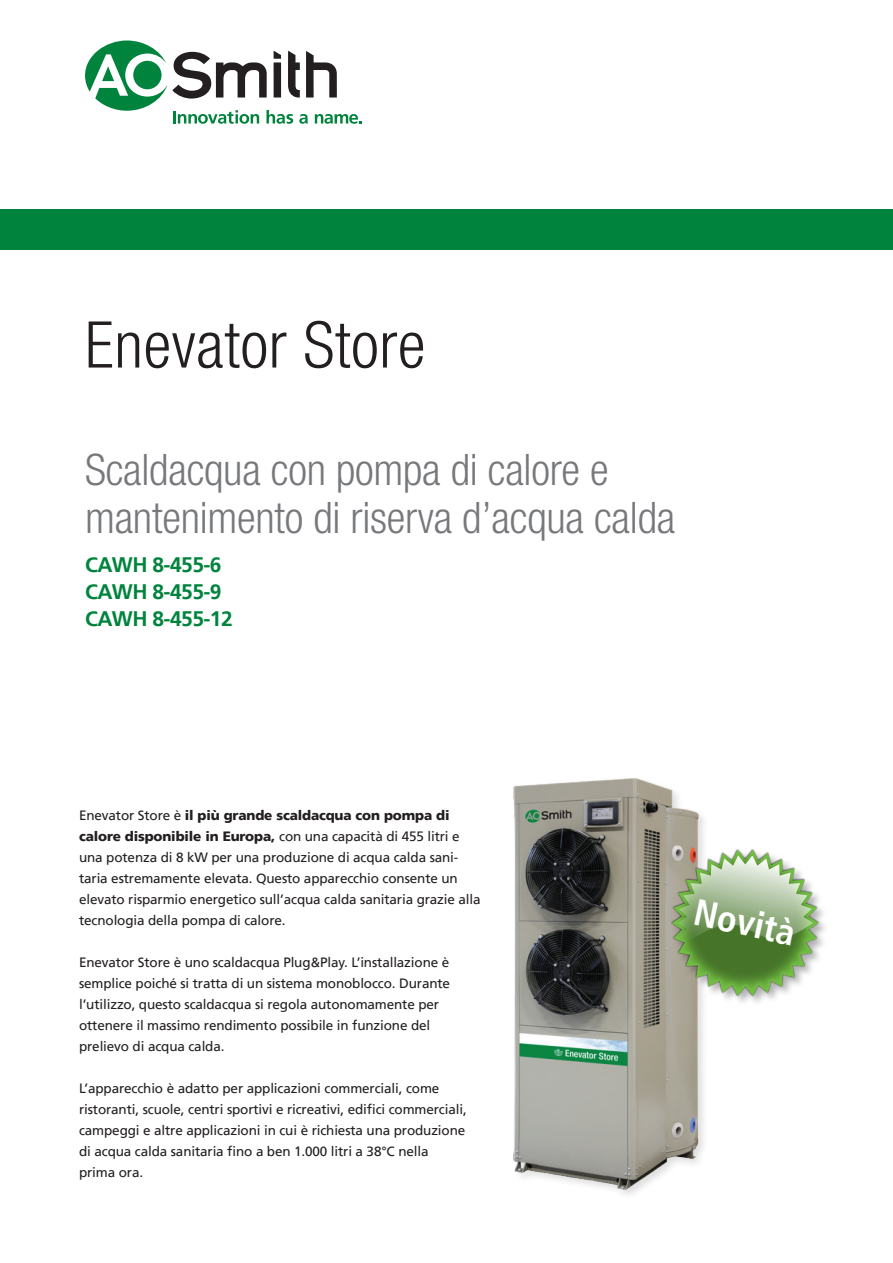
<style>
.page{position:relative;width:893px;height:1263px;background:#fff}
.page>*{position:absolute;margin:0;border:0;box-sizing:border-box;transform-origin:0 0}
.t1{font:300 condensed 64.5px "Helvetica Neue LT Std";letter-spacing:.01em;color:#231f20}
.t2{font:300 condensed 43.5px/48px "Helvetica Neue LT Std";letter-spacing:-.005em;color:#76787b}
.t3{font:700 condensed 37.05px "Frutiger LT";color:#fff}
.t4{font:700 21px/27px "Frutiger LT";letter-spacing:-.025em;color:#00843d}
.t5{font:13.5px/21px "Frutiger LT";letter-spacing:-.01em;color:#231f20}
.s1{font-weight:900}
</style>
<div class="page">
<div style="left:0;top:209px;width:893px;height:41px;background:#00843d"></div>
<svg style="left:85px;top:41px;width:276px;height:83px"></svg>
<img style="left:513px;top:778px;width:191px;height:417px">
<img style="left:655px;top:833px;width:170px;height:180px">
<svg style="left:672px;top:850px;width:147px;height:146px;background:#97b183"></svg>
<h1 class="t1" style="left:85px;top:308px;width:342px">Enevator Store</h1>
<h2 class="t2" style="left:85px;top:445px;width:592px">Scaldacqua con pompa di calore e mantenimento di riserva d’acqua calda</h2>
<h3 class="t4" style="left:85px;top:551px;width:149px">CAWH 8-455-6<br>CAWH 8-455-9<br>CAWH 8-455-12</h3>
<p class="t5" style="left:79px;top:805px;width:403px">Enevator Store è <span class="s1">il più grande scaldacqua con pompa di calore disponibile in Europa,</span> con una capacità di 455 litri e una potenza di 8 kW per una produzione di acqua calda sani&shy;taria estremamente elevata. Questo apparecchio consente un elevato risparmio energetico sull’acqua calda sanitaria grazie alla tecnologia della pompa di calore.</p>
<p class="t5" style="left:79px;top:952px;width:372px">Enevator Store è uno scaldacqua Plug&amp;Play. L’installazione è semplice poiché si tratta di un sistema monoblocco. Durante l’utilizzo, questo scaldacqua si regola autonomamente per ottenere il massimo rendimento possibile in funzione del prelievo di acqua calda.</p>
<p class="t5" style="left:79px;top:1078px;width:389px">L’apparecchio è adatto per applicazioni commerciali, come ristoranti, scuole, centri sportivi e ricreativi, edifici commerciali, campeggi e altre applicazioni in cui è richiesta una produzione di acqua calda sanitaria fino a ben 1.000 litri a 38°C nella prima ora.</p>
<h3 class="t3" style="left:699px;top:890px;width:104px;rotate:12deg">Novità</h3>
</div>
